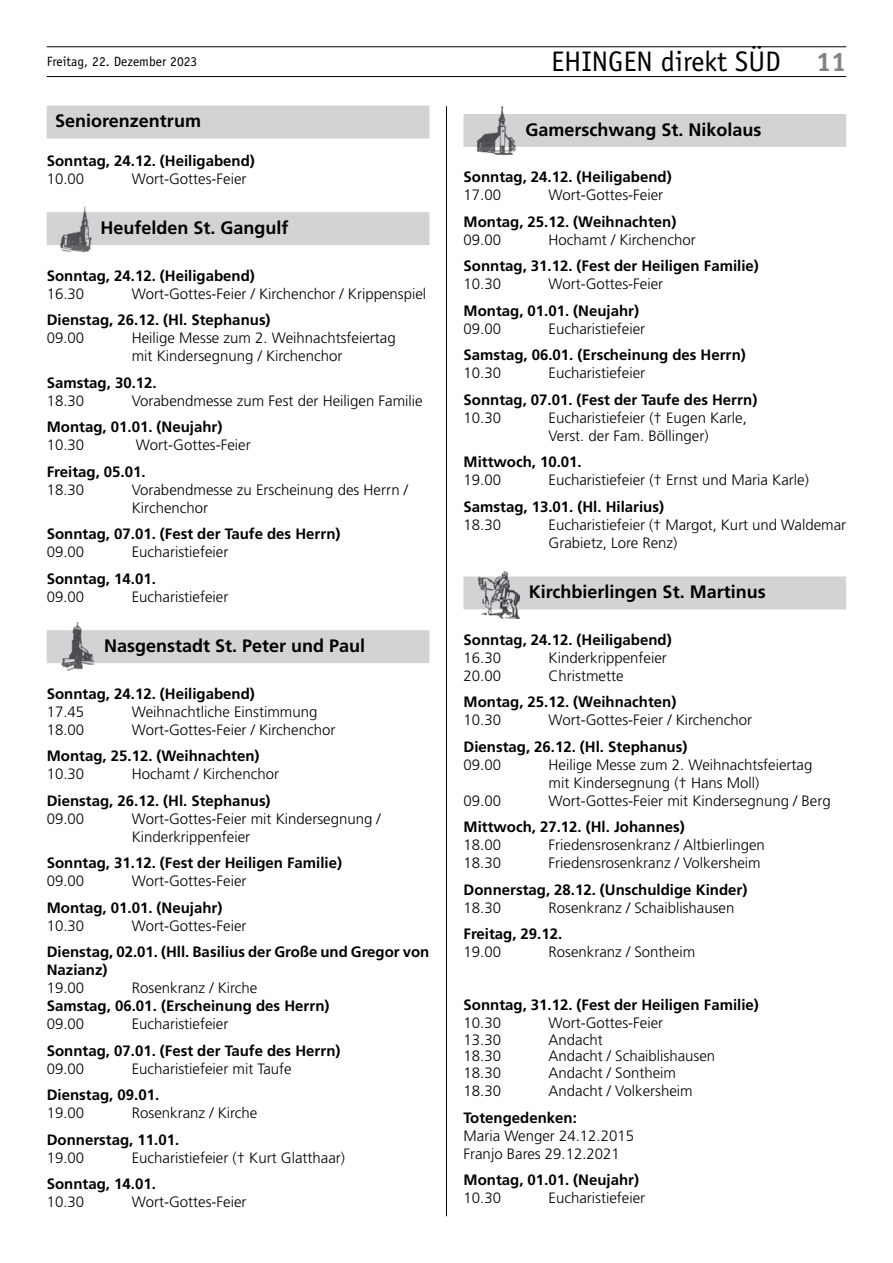
<style>
.page{position:relative;width:893px;height:1263px;background:#fff}
.page>*{position:absolute;margin:0;border:0;box-sizing:border-box;transform-origin:0 0}
.t1{font:28.35px "Officina Sans";color:#000}
.t2{font:700 18px "Frutiger";color:#000}
.t3{font:300 15px/18px "Frutiger";color:#000}
.t4{font:700 15px/18px "Frutiger";color:#000}
.t5{font:13.5px "Officina Sans";color:#000}
.s1{font-weight:700;font-size:27px;color:#808285}
</style>
<div class="page">
<hr style="left:446px;top:106px;width:1px;height:1110px;background:#000">
<hr style="left:47px;top:76px;width:799px;height:1px;background:#000">
<hr style="left:47px;top:47px;width:799px;height:1px;background:#000">
<div style="left:47px;top:106px;width:382px;height:33px;background:#d1d3d4"></div>
<div style="left:47px;top:212px;width:382px;height:33px;background:#d1d3d4"></div>
<img style="left:60px;top:206px;width:32px;height:47px">
<div style="left:47px;top:630px;width:382px;height:33px;background:#d1d3d4"></div>
<img style="left:60px;top:623px;width:35px;height:48px">
<div style="left:463px;top:114px;width:383px;height:33px;background:#d1d3d4"></div>
<img style="left:477px;top:106px;width:39px;height:50px">
<div style="left:463px;top:576px;width:383px;height:33px;background:#d1d3d4"></div>
<div style="left:476px;top:569px;width:44px;height:49px;background:#fff"></div>
<img style="left:477px;top:571px;width:43px;height:47px">
<p class="t5" style="left:47px;top:53px;width:152px">Freitag, 22. Dezember 2023</p>
<h1 class="t1" style="left:551px;top:45px;width:297px">EHINGEN direkt SÜD <span class="s1">11</span></h1>
<p class="t2" style="left:55px;top:110px;width:147px">Seniorenzentrum</p>
<p class="t4" style="left:47px;top:151px;width:210px">Sonntag, 24.12. (Heiligabend)</p>
<p class="t3" style="left:47px;top:170px;width:39px">10.00</p>
<p class="t3" style="left:132px;top:170px;width:116px">Wort-Gottes-Feier</p>
<p class="t2" style="left:100px;top:217px;width:190px">Heufelden St. Gangulf</p>
<p class="t4" style="left:47px;top:266px;width:210px">Sonntag, 24.12. (Heiligabend)</p>
<p class="t3" style="left:47px;top:285px;width:39px">16.30</p>
<p class="t3" style="left:132px;top:285px;width:296px">Wort-Gottes-Feier / Kirchenchor / Krippenspiel</p>
<p class="t4" style="left:47px;top:311px;width:225px">Dienstag, 26.12. (Hl. Stephanus)</p>
<p class="t3" style="left:47px;top:329px;width:39px">09.00</p>
<p class="t3" style="left:132px;top:329px;width:265px">Heilige Messe zum 2. Weihnachtsfeiertag mit Kindersegnung / Kirchenchor</p>
<p class="t4" style="left:47px;top:373px;width:111px">Samstag, 30.12.</p>
<p class="t3" style="left:47px;top:392px;width:39px">18.30</p>
<p class="t3" style="left:132px;top:392px;width:292px">Vorabendmesse zum Fest der Heiligen Familie</p>
<p class="t4" style="left:47px;top:418px;width:177px">Montag, 01.01. (Neujahr)</p>
<p class="t3" style="left:47px;top:436px;width:39px">10.30</p>
<p class="t3" style="left:136px;top:436px;width:116px">Wort-Gottes-Feier</p>
<p class="t4" style="left:47px;top:462px;width:100px">Freitag, 05.01.</p>
<p class="t3" style="left:47px;top:481px;width:39px">18.30</p>
<p class="t3" style="left:132px;top:481px;width:278px">Vorabendmesse zu Erscheinung des Herrn /<br>Kirchenchor</p>
<p class="t4" style="left:47px;top:525px;width:295px">Sonntag, 07.01. (Fest der Taufe des Herrn)</p>
<p class="t3" style="left:47px;top:543px;width:39px">09.00</p>
<p class="t3" style="left:132px;top:543px;width:98px">Eucharistiefeier</p>
<p class="t4" style="left:47px;top:569px;width:111px">Sonntag, 14.01.</p>
<p class="t3" style="left:47px;top:588px;width:39px">09.00</p>
<p class="t3" style="left:132px;top:588px;width:98px">Eucharistiefeier</p>
<p class="t2" style="left:104px;top:635px;width:263px">Nasgenstadt St. Peter und Paul</p>
<p class="t4" style="left:47px;top:684px;width:210px">Sonntag, 24.12. (Heiligabend)</p>
<p class="t3" style="left:47px;top:703px;width:39px">17.45</p>
<p class="t3" style="left:132px;top:703px;width:187px">Weihnachtliche Einstimmung</p>
<p class="t3" style="left:47px;top:721px;width:39px">18.00</p>
<p class="t3" style="left:132px;top:721px;width:205px">Wort-Gottes-Feier / Kirchenchor</p>
<p class="t4" style="left:47px;top:747px;width:214px">Montag, 25.12. (Weihnachten)</p>
<p class="t3" style="left:47px;top:765px;width:39px">10.30</p>
<p class="t3" style="left:132px;top:765px;width:149px">Hochamt / Kirchenchor</p>
<p class="t4" style="left:47px;top:791px;width:225px">Dienstag, 26.12. (Hl. Stephanus)</p>
<p class="t3" style="left:47px;top:810px;width:39px">09.00</p>
<p class="t3" style="left:132px;top:810px;width:250px">Wort-Gottes-Feier mit Kindersegnung /<br>Kinderkrippenfeier</p>
<p class="t4" style="left:47px;top:854px;width:297px">Sonntag, 31.12. (Fest der Heiligen Familie)</p>
<p class="t3" style="left:47px;top:872px;width:39px">09.00</p>
<p class="t3" style="left:132px;top:872px;width:116px">Wort-Gottes-Feier</p>
<p class="t4" style="left:47px;top:898px;width:177px">Montag, 01.01. (Neujahr)</p>
<p class="t3" style="left:47px;top:917px;width:39px">10.30</p>
<p class="t3" style="left:132px;top:917px;width:116px">Wort-Gottes-Feier</p>
<p class="t4" style="left:47px;top:943px;width:384px">Dienstag, 02.01. (Hll. Basilius der Große und Gregor von<br>Nazianz)</p>
<p class="t3" style="left:47px;top:979px;width:39px">19.00</p>
<p class="t3" style="left:132px;top:979px;width:127px">Rosenkranz / Kirche</p>
<p class="t4" style="left:47px;top:997px;width:284px">Samstag, 06.01. (Erscheinung des Herrn)</p>
<p class="t3" style="left:47px;top:1015px;width:39px">09.00</p>
<p class="t3" style="left:132px;top:1015px;width:98px">Eucharistiefeier</p>
<p class="t4" style="left:47px;top:1041px;width:295px">Sonntag, 07.01. (Fest der Taufe des Herrn)</p>
<p class="t3" style="left:47px;top:1060px;width:39px">09.00</p>
<p class="t3" style="left:132px;top:1060px;width:161px">Eucharistiefeier mit Taufe</p>
<p class="t4" style="left:47px;top:1086px;width:114px">Dienstag, 09.01.</p>
<p class="t3" style="left:47px;top:1104px;width:39px">19.00</p>
<p class="t3" style="left:132px;top:1104px;width:127px">Rosenkranz / Kirche</p>
<p class="t4" style="left:47px;top:1130px;width:134px">Donnerstag, 11.01.</p>
<p class="t3" style="left:47px;top:1149px;width:39px">19.00</p>
<p class="t3" style="left:132px;top:1149px;width:215px">Eucharistiefeier († Kurt Glatthaar)</p>
<p class="t4" style="left:47px;top:1175px;width:111px">Sonntag, 14.01.</p>
<p class="t3" style="left:47px;top:1193px;width:39px">10.30</p>
<p class="t3" style="left:132px;top:1193px;width:116px">Wort-Gottes-Feier</p>
<p class="t2" style="left:526px;top:119px;width:238px">Gamerschwang St. Nikolaus</p>
<p class="t4" style="left:463px;top:168px;width:210px">Sonntag, 24.12. (Heiligabend)</p>
<p class="t3" style="left:463px;top:186px;width:39px">17.00</p>
<p class="t3" style="left:548px;top:186px;width:116px">Wort-Gottes-Feier</p>
<p class="t4" style="left:463px;top:213px;width:214px">Montag, 25.12. (Weihnachten)</p>
<p class="t3" style="left:463px;top:231px;width:39px">09.00</p>
<p class="t3" style="left:548px;top:231px;width:149px">Hochamt / Kirchenchor</p>
<p class="t4" style="left:463px;top:257px;width:297px">Sonntag, 31.12. (Fest der Heiligen Familie)</p>
<p class="t3" style="left:463px;top:275px;width:39px">10.30</p>
<p class="t3" style="left:548px;top:275px;width:116px">Wort-Gottes-Feier</p>
<p class="t4" style="left:463px;top:302px;width:177px">Montag, 01.01. (Neujahr)</p>
<p class="t3" style="left:463px;top:320px;width:39px">09.00</p>
<p class="t3" style="left:548px;top:320px;width:98px">Eucharistiefeier</p>
<p class="t4" style="left:463px;top:346px;width:284px">Samstag, 06.01. (Erscheinung des Herrn)</p>
<p class="t3" style="left:463px;top:364px;width:39px">10.30</p>
<p class="t3" style="left:548px;top:364px;width:98px">Eucharistiefeier</p>
<p class="t4" style="left:463px;top:391px;width:295px">Sonntag, 07.01. (Fest der Taufe des Herrn)</p>
<p class="t3" style="left:463px;top:409px;width:39px">10.30</p>
<p class="t3" style="left:548px;top:409px;width:200px">Eucharistiefeier († Eugen Karle,<br>Verst. der Fam. Böllinger)</p>
<p class="t4" style="left:463px;top:453px;width:120px">Mittwoch, 10.01.</p>
<p class="t3" style="left:463px;top:471px;width:39px">19.00</p>
<p class="t3" style="left:548px;top:471px;width:262px">Eucharistiefeier († Ernst und Maria Karle)</p>
<p class="t4" style="left:463px;top:498px;width:202px">Samstag, 13.01. (Hl. Hilarius)</p>
<p class="t3" style="left:463px;top:516px;width:39px">18.30</p>
<p class="t3" style="left:548px;top:516px;width:299px">Eucharistiefeier († Margot, Kurt und Waldemar<br>Grabietz, Lore Renz)</p>
<p class="t2" style="left:529px;top:581px;width:238px">Kirchbierlingen St. Martinus</p>
<p class="t4" style="left:463px;top:631px;width:210px">Sonntag, 24.12. (Heiligabend)</p>
<p class="t3" style="left:463px;top:649px;width:39px">16.30</p>
<p class="t3" style="left:548px;top:649px;width:120px">Kinderkrippenfeier</p>
<p class="t3" style="left:463px;top:667px;width:39px">20.00</p>
<p class="t3" style="left:548px;top:667px;width:76px">Christmette</p>
<p class="t4" style="left:463px;top:693px;width:214px">Montag, 25.12. (Weihnachten)</p>
<p class="t3" style="left:463px;top:711px;width:39px">10.30</p>
<p class="t3" style="left:548px;top:711px;width:205px">Wort-Gottes-Feier / Kirchenchor</p>
<p class="t4" style="left:463px;top:738px;width:225px">Dienstag, 26.12. (Hl. Stephanus)</p>
<p class="t3" style="left:463px;top:756px;width:39px">09.00</p>
<p class="t3" style="left:548px;top:756px;width:265px">Heilige Messe zum 2. Weihnachtsfeiertag mit Kindersegnung († Hans Moll)</p>
<p class="t3" style="left:463px;top:792px;width:39px">09.00</p>
<p class="t3" style="left:548px;top:792px;width:284px">Wort-Gottes-Feier mit Kindersegnung / Berg</p>
<p class="t4" style="left:463px;top:818px;width:223px">Mittwoch, 27.12. (Hl. Johannes)</p>
<p class="t3" style="left:463px;top:836px;width:39px">18.00</p>
<p class="t3" style="left:548px;top:836px;width:218px">Friedensrosenkranz / Altbierlingen</p>
<p class="t3" style="left:463px;top:854px;width:39px">18.30</p>
<p class="t3" style="left:548px;top:854px;width:214px">Friedensrosenkranz / Volkersheim</p>
<p class="t4" style="left:463px;top:881px;width:285px">Donnerstag, 28.12. (Unschuldige Kinder)</p>
<p class="t3" style="left:463px;top:899px;width:39px">18.30</p>
<p class="t3" style="left:548px;top:899px;width:187px">Rosenkranz / Schaiblishausen</p>
<p class="t4" style="left:463px;top:925px;width:100px">Freitag, 29.12.</p>
<p class="t3" style="left:463px;top:943px;width:39px">19.00</p>
<p class="t3" style="left:548px;top:943px;width:148px">Rosenkranz / Sontheim</p>
<p class="t4" style="left:463px;top:996px;width:297px">Sonntag, 31.12. (Fest der Heiligen Familie)</p>
<p class="t3" style="left:463px;top:1014px;width:39px">10.30</p>
<p class="t3" style="left:548px;top:1014px;width:116px">Wort-Gottes-Feier</p>
<p class="t3" style="left:463px;top:1031px;width:39px">13.30</p>
<p class="t3" style="left:548px;top:1031px;width:56px">Andacht</p>
<p class="t3" style="left:463px;top:1047px;width:39px">18.30</p>
<p class="t3" style="left:548px;top:1047px;width:168px">Andacht / Schaiblishausen</p>
<p class="t3" style="left:463px;top:1064px;width:39px">18.30</p>
<p class="t3" style="left:548px;top:1064px;width:129px">Andacht / Sontheim</p>
<p class="t3" style="left:463px;top:1082px;width:39px">18.30</p>
<p class="t3" style="left:548px;top:1082px;width:146px">Andacht / Volkersheim</p>
<p class="t4" style="left:463px;top:1108px;width:115px">Totengedenken:</p>
<p class="t3" style="left:463px;top:1126px;width:172px">Maria Wenger 24.12.2015<br>Franjo Bares 29.12.2021</p>
<p class="t4" style="left:463px;top:1171px;width:177px">Montag, 01.01. (Neujahr)</p>
<p class="t3" style="left:463px;top:1189px;width:39px">10.30</p>
<p class="t3" style="left:548px;top:1189px;width:98px">Eucharistiefeier</p>
</div>
